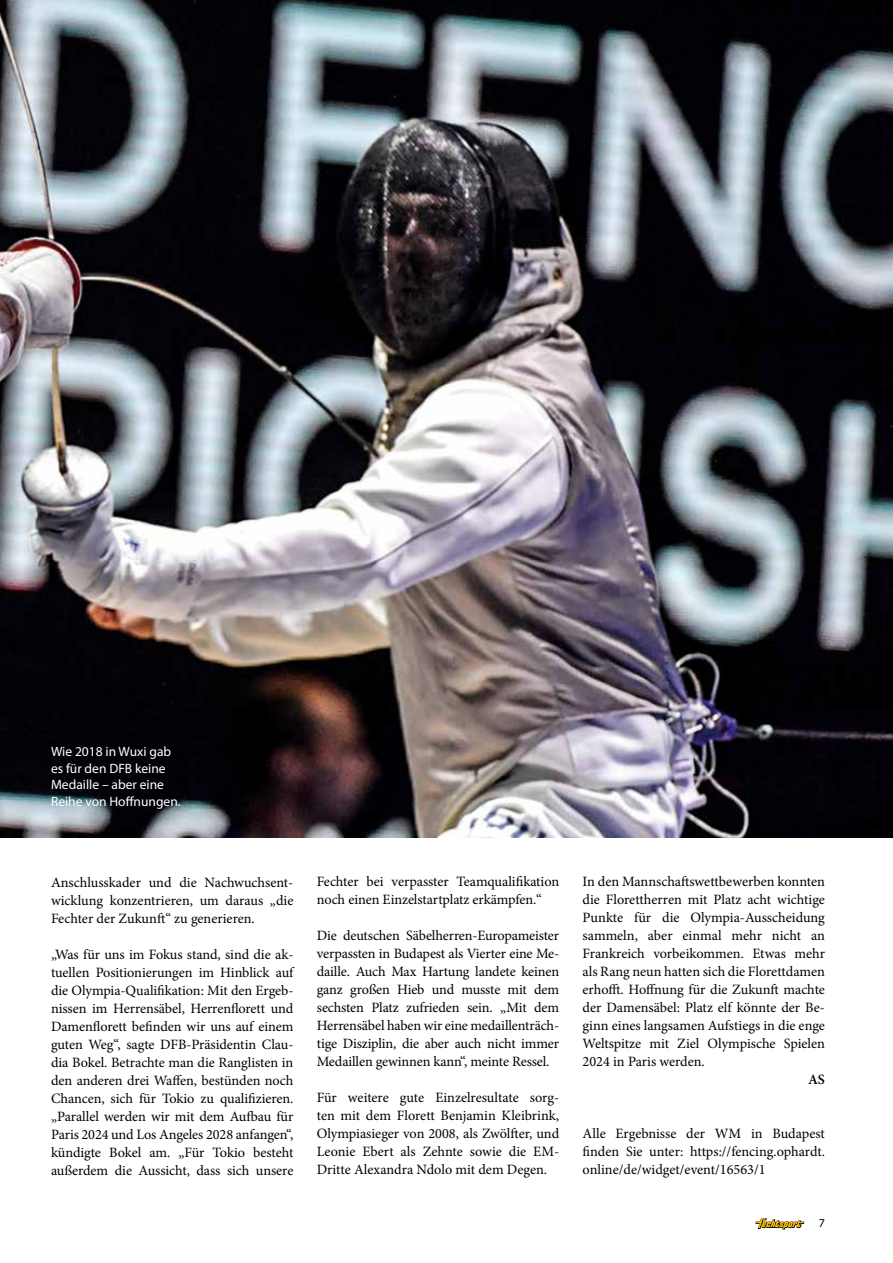
<style>
.page{position:relative;width:893px;height:1263px;background:#fff}
.page>*{position:absolute;margin:0;border:0;box-sizing:border-box;transform-origin:0 0}
.t1{font:14.25px/18px "Minion Pro";letter-spacing:-.005em;color:#000;text-align:justify}
.t2{font:600 14.25px "Minion Pro";color:#000}
.t3{font:13.5px/16.5px "Myriad Pro";color:#fff}
.t4{font:12px "Myriad Pro";color:#000}
</style>
<div class="page">
<img style="left:0;top:0;width:893px;height:838px">
<svg style="left:756px;top:1218px;width:48px;height:11px"></svg>
<p class="t3" style="left:51px;top:743px;width:131px">Wie 2018 in Wuxi gab es für den DFB keine<br>Medaille – aber eine<br>Reihe von Hoffnungen.</p>
<p class="t1" style="left:51px;top:873px;width:244px">Anschlusskader und die Nachwuchsent&shy;wicklung konzentrieren, um daraus „die Fechter der Zukunft“ zu generieren.</p>
<p class="t1" style="left:51px;top:945px;width:244px">„Was für uns im Fokus stand, sind die ak&shy;tuellen Positionierungen im Hinblick auf die Olympia-Qualifikation: Mit den Ergeb&shy;nissen im Herrensäbel, Herrenflorett und Damenflorett befinden wir uns auf einem guten Weg“, sagte DFB-Präsidentin Clau&shy;dia Bokel. Betrachte man die Ranglisten in den anderen drei Waffen, bestünden noch Chancen, sich für Tokio zu qualifizieren. „Parallel werden wir mit dem Aufbau für Paris 2024 und Los Angeles 2028 anfangen“, kündigte Bokel am. „Für Tokio besteht außerdem die Aussicht, dass sich unsere</p>
<p class="t1" style="left:317px;top:873px;width:244px">Fechter bei verpasster Teamqualifikation noch einen Einzelstartplatz erkämpfen.“</p>
<p class="t1" style="left:317px;top:927px;width:244px">Die deutschen Säbelherren-Europameister verpassten in Budapest als Vierter eine Me&shy;daille. Auch Max Hartung landete keinen ganz großen Hieb und musste mit dem sechsten Platz zufrieden sein. „Mit dem Herrensäbel haben wir eine medaillenträch&shy;tige Disziplin, die aber auch nicht immer Medaillen gewinnen kann“, meinte Ressel.</p>
<p class="t1" style="left:317px;top:1089px;width:244px">Für weitere gute Einzelresultate sorg&shy;ten mit dem Florett Benjamin Kleibrink, Olympiasieger von 2008, als Zwölfter, und Leonie Ebert als Zehnte sowie die EM-Dritte Alexandra Ndolo mit dem Degen.</p>
<p class="t1" style="left:583px;top:873px;width:244px">In den Mannschaftswettbewerben konnten die Florettherren mit Platz acht wichtige Punkte für die Olympia-Ausscheidung sammeln, aber einmal mehr nicht an Frankreich vorbeikommen. Etwas mehr als Rang neun hatten sich die Florettdamen erhofft. Hoffnung für die Zukunft machte der Damensäbel: Platz elf könnte der Be&shy;ginn eines langsamen Aufstiegs in die enge Weltspitze mit Ziel Olympische Spielen 2024 in Paris werden.</p>
<p class="t2" style="left:808px;top:1070px;width:18px">AS</p>
<p class="t1" style="left:583px;top:1125px;width:244px">Alle Ergebnisse der WM in Budapest finden Sie unter: https://fencing.ophardt. online/de/widget/event/16563/1</p>
<p class="t4" style="left:819px;top:1216px;width:8px">7</p>
</div>
